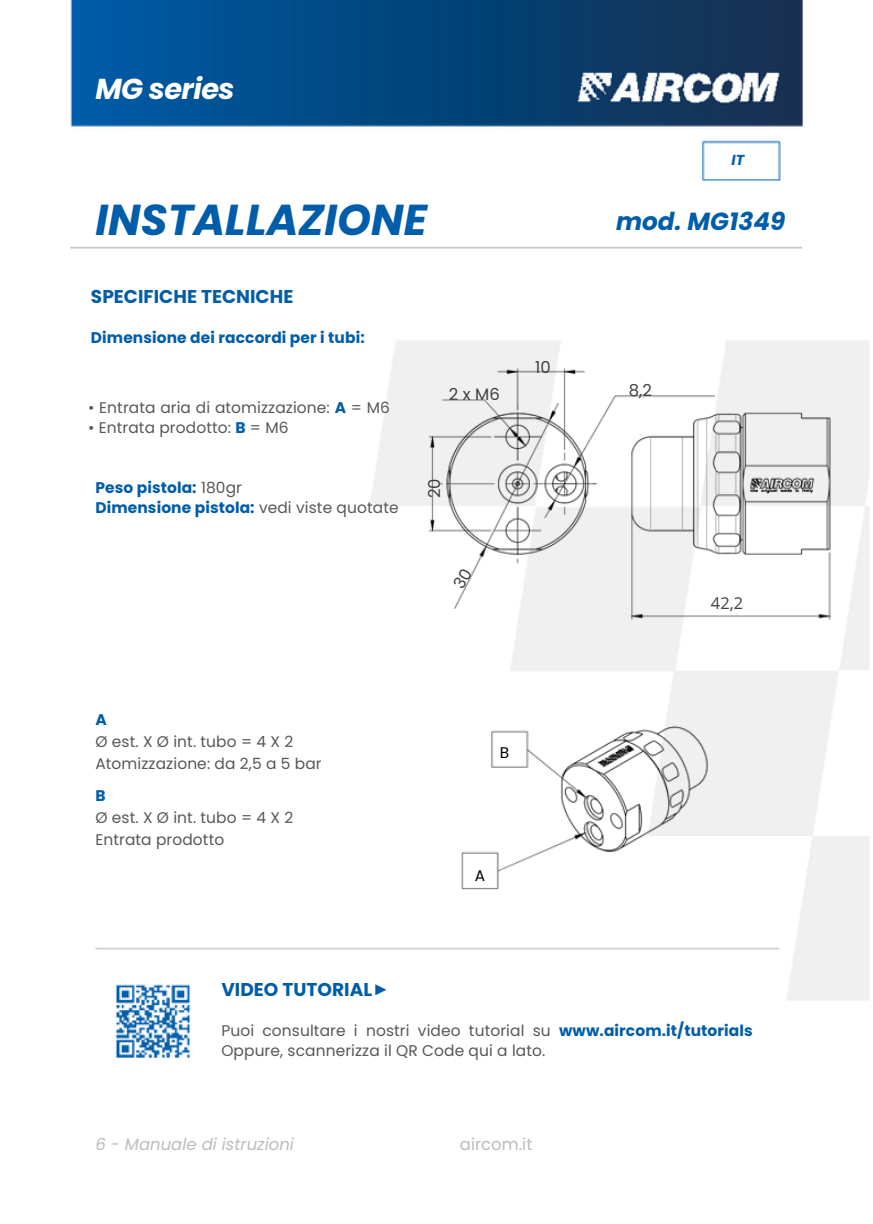
<style>
.page{position:relative;width:873px;height:1224px;background:#fff}
.page>*{position:absolute;margin:0;border:0;box-sizing:border-box;transform-origin:0 0}
.t1{font:italic 700 43.2px "Poppins";color:#005da9}
.t2{font:italic 700 28.8px "Poppins";letter-spacing:-.02em;color:#fff}
.t3{font:italic 700 24.6px "Poppins";color:#005da9}
.t4{font:700 18.6px "Poppins";color:#005da9}
.t5{font:italic 16.4px "Poppins";color:#bcbcbc}
.t6{font:16.4px "Poppins";letter-spacing:.005em;color:#404040}
.t7{font:16.4px "Poppins";color:#bcbcbc}
.t8{font:16.4px "Open Sans";color:#404040}
.t9{font:15.4px/21.8px "Poppins";letter-spacing:.005em;color:#575756}
.t10{font:700 15.4px/20px "Poppins";letter-spacing:.005em;color:#005da9}
.t11{font:15.4px "Poppins";color:#000}
.t12{font:italic 700 14.4px "Poppins";color:#005da9}
.s1{font-weight:700;color:#005da9}
.s2{font-weight:400;color:#575756}
.s3{font-family:"Noto Sans"}
</style>
<div class="page">
<img style="left:115px;top:1012px;width:76px;height:46px">
<img style="left:70px;top:0;width:733px;height:181px">
<img style="left:95px;top:341px;width:774px;height:671px">
<img style="left:421px;top:341px;width:436px;height:321px">
<img style="left:420px;top:670px;width:319px;height:264px">
<svg style="left:452px;top:567px;width:20px;height:22px"></svg>
<h2 class="t2" style="left:95px;top:69px;width:141px">MG series</h2>
<h1 class="t1" style="left:95px;top:189px;width:333px">INSTALLAZIONE</h1>
<p class="t4" style="left:91px;top:284px;width:204px">SPECIFICHE TECNICHE</p>
<p class="t10" style="left:91px;top:328px;width:275px">Dimensione dei raccordi per i tubi:</p>
<p class="t9" style="left:88px;top:397px;width:303px">• Entrata aria di atomizzazione: <span class="s1">A</span> = M6</p>
<p class="t9" style="left:88px;top:417px;width:202px">• Entrata prodotto: <span class="s1">B</span> = M6</p>
<p class="t10" style="left:95px;top:477px;width:305px">Peso pistola: <span class="s2">180gr<br></span>Dimensione pistola: <span class="s2">vedi viste quotate</span></p>
<p class="t6" style="left:449px;top:383px;width:53px">2xM6</p>
<p class="t6" style="left:423px;top:498px;width:21px;rotate:-90deg">20</p>
<p class="t6" style="left:535px;top:355px;width:17px">10</p>
<p class="t10" style="left:95px;top:710px;width:13px">A</p>
<p class="t9" style="left:95px;top:731px;width:228px">Ø est. X Ø int. tubo = 4 X 2<br>Atomizzazione: da 2,5 a 5 bar</p>
<p class="t10" style="left:95px;top:786px;width:12px">B</p>
<p class="t9" style="left:95px;top:807px;width:199px">Ø est. X Ø int. tubo = 4 X 2<br>Entrata prodotto</p>
<p class="t4" style="left:221px;top:976px;width:170px">VIDEO TUTORIAL<span class="s3">►</span></p>
<p class="t11" style="left:500px;top:742px;width:11px">B</p>
<p class="t11" style="left:475px;top:865px;width:12px">A</p>
<p class="t12" style="left:732px;top:150px;width:14px">IT</p>
<h3 class="t3" style="left:616px;top:204px;width:171px">mod. MG1349</h3>
<p class="t6" style="left:629px;top:378px;width:25px">8,2</p>
<p class="t8" style="left:711px;top:591px;width:34px">42,2</p>
<p class="t9" style="left:221px;top:1021px;width:533px;line-height:20px">Puoi consultare i nostri video tutorial su <span class="s1">www.aircom.it/tutorials<br></span>Oppure, scannerizza il QR Code qui a lato.</p>
<p class="t5" style="left:95px;top:1133px;width:200px">6 - Manuale di istruzioni</p>
<p class="t7" style="left:460px;top:1133px;width:74px">aircom.it</p>
</div>
